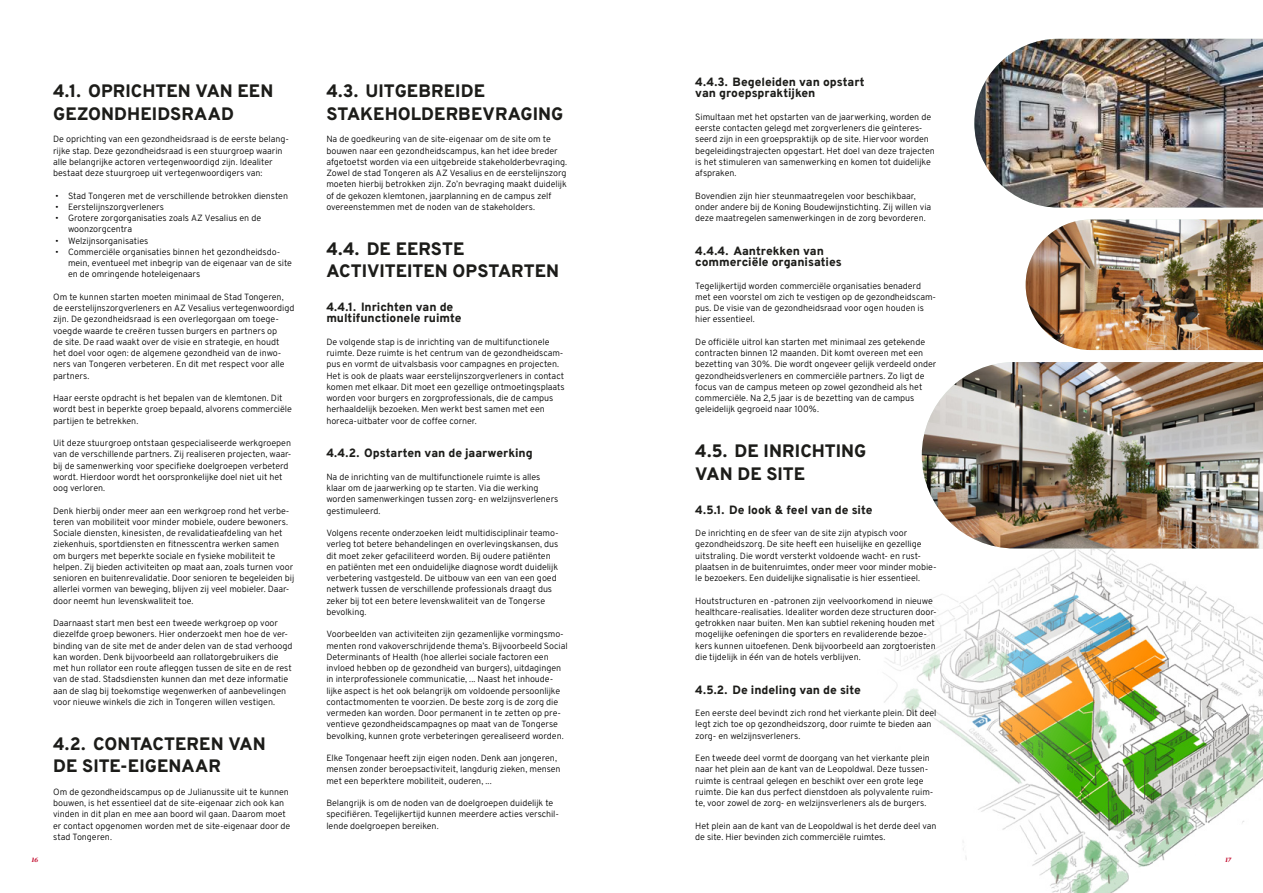
<style>
.page{position:relative;width:1263px;height:893px;background:#fff}
.page>*{position:absolute;margin:0;border:0;box-sizing:border-box;transform-origin:0 0}
.t1{font:800 18px/22.5px "Overpass";color:#1c1c19}
.t2{font:800 12px/11.2px "Overpass";letter-spacing:-.005em;color:#1c1c19}
.t3{font:300 9px/11.2px "Overpass";letter-spacing:-.005em;color:#000}
.t4{font:italic 800 6.75px "Bennet Display";color:#c30c2e}
</style>
<div class="page">
<img style="left:884px;top:548px;width:379px;height:345px">
<img style="left:974px;top:39px;width:289px;height:169px">
<img style="left:922px;top:362px;width:341px;height:186px">
<img style="left:1025px;top:220px;width:238px;height:130px">
<h1 class="t1" style="left:53px;top:79px;width:222px">4.1. OPRICHTEN VAN EEN<br>GEZONDHEIDSRAAD</h1>
<p class="t3" style="left:53px;top:133px;width:237px">De oprichting van een gezondheidsraad is de eerste belang&shy;rijke stap. Deze gezondheidsraad is een stuurgroep waarin alle belangrijke actoren vertegenwoordigd zijn. Idealiter bestaat deze stuurgroep uit vertegenwoordigers van:</p>
<p class="t3" style="left:55px;top:191px;width:234px">• Stad Tongeren met de verschillende betrokken diensten</p>
<p class="t3" style="left:55px;top:202px;width:110px">• Eerstelijnszorgverleners</p>
<p class="t3" style="left:68px;top:213px;width:195px;text-indent:-13px">• Grotere zorgorganisaties zoals AZ Vesalius en de woonzorgcentra</p>
<p class="t3" style="left:55px;top:236px;width:95px">• Welzijnsorganisaties</p>
<p class="t3" style="left:68px;top:247px;width:225px;text-indent:-13px">• Commerciële organisaties binnen het gezondheidsdo&shy;mein, eventueel met inbegrip van de eigenaar van de site en de omringende hoteleigenaars</p>
<p class="t3" style="left:53px;top:291px;width:243px">Om te kunnen starten moeten minimaal de Stad Tongeren, de eerstelijnszorgverleners en AZ Vesalius vertegenwoordigd zijn. De gezondheidsraad is een overlegorgaan om toege&shy;voegde waarde te creëren tussen burgers en partners op<br>de site. De raad waakt over de visie en strategie, en houdt het doel voor ogen: de algemene gezondheid van de inwo&shy;ners van Tongeren verbeteren. En dit met respect voor alle partners.</p>
<p class="t3" style="left:53px;top:392px;width:240px">Haar eerste opdracht is het bepalen van de klemtonen. Dit wordt best in beperkte groep bepaald, alvorens commerciële partijen te betrekken.</p>
<p class="t3" style="left:53px;top:437px;width:240px">Uit deze stuurgroep ontstaan gespecialiseerde werkgroepen van de verschillende partners. Zij realiseren projecten, waar&shy;bij de samenwerking voor specifieke doelgroepen verbeterd wordt. Hierdoor wordt het oorspronkelijke doel niet uit het oog verloren.</p>
<p class="t3" style="left:53px;top:504px;width:243px">Denk hierbij onder meer aan een werkgroep rond het verbe&shy;teren van mobiliteit voor minder mobiele, oudere bewoners.<br>Sociale diensten, kinesisten, de revalidatieafdeling van het ziekenhuis, sportdiensten en fitnesscentra werken samen<br>om burgers met beperkte sociale en fysieke mobiliteit te helpen. Zij bieden activiteiten op maat aan, zoals turnen voor senioren en buitenrevalidatie. Door senioren te begeleiden bij allerlei vormen van beweging, blijven zij veel mobieler. Daar&shy;door neemt hun levenskwaliteit toe.</p>
<p class="t3" style="left:53px;top:617px;width:241px">Daarnaast start men best een tweede werkgroep op voor diezelfde groep bewoners. Hier onderzoekt men hoe de ver&shy;binding van de site met de ander delen van de stad verhoogd kan worden. Denk bijvoorbeeld aan rollatorgebruikers die met hun rollator een route afleggen tussen de site en de rest van de stad. Stadsdiensten kunnen dan met deze informatie aan de slag bij toekomstige wegenwerken of aanbevelingen voor nieuwe winkels die zich in Tongeren willen vestigen.</p>
<h1 class="t1" style="left:53px;top:732px;width:214px">4.2. CONTACTEREN VAN<br>DE SITE-EIGENAAR</h1>
<p class="t3" style="left:53px;top:786px;width:239px">Om de gezondheidscampus op de Julianussite uit te kunnen bouwen, is het essentieel dat de site-eigenaar zich ook kan vinden in dit plan en mee aan boord wil gaan. Daarom moet er contact opgenomen worden met de site-eigenaar door de stad Tongeren.</p>
<h1 class="t1" style="left:326px;top:79px;width:239px">4.3. UITGEBREIDE<br>STAKEHOLDERBEVRAGING</h1>
<p class="t3" style="left:326px;top:133px;width:242px">Na de goedkeuring van de site-eigenaar om de site om te bouwen naar een gezondheidscampus, kan het idee breder afgetoetst worden via een uitgebreide stakeholderbevraging.<br>Zowel de stad Tongeren als AZ Vesalius en de eerstelijnszorg moeten hierbij betrokken zijn. Zo’n bevraging maakt duidelijk of de gekozen klemtonen, jaarplanning en de campus zelf overeenstemmen met de noden van de stakeholders.</p>
<h1 class="t1" style="left:326px;top:237px;width:234px">4.4. DE EERSTE<br>ACTIVITEITEN OPSTARTEN</h1>
<h2 class="t2" style="left:326px;top:301px;width:137px">4.4.1. Inrichten van de multifunctionele ruimte</h2>
<p class="t3" style="left:326px;top:336px;width:240px">De volgende stap is de inrichting van de multifunctionele ruimte. Deze ruimte is het centrum van de gezondheidscam&shy;pus en vormt de uitvalsbasis voor campagnes en projecten.<br>Het is ook de plaats waar eerstelijnszorgverleners in contact komen met elkaar. Dit moet een gezellige ontmoetingsplaats worden voor burgers en zorgprofessionals, die de campus herhaaldelijk bezoeken. Men werkt best samen met een horeca-uitbater voor de coffee corner.</p>
<h2 class="t2" style="left:326px;top:447px;width:208px">4.4.2. Opstarten van de jaarwerking</h2>
<p class="t3" style="left:326px;top:471px;width:234px">Na de inrichting van de multifunctionele ruimte is alles klaar om de jaarwerking op te starten. Via die werking worden samenwerkingen tussen zorg- en welzijnsverleners gestimuleerd.</p>
<p class="t3" style="left:326px;top:527px;width:234px">Volgens recente onderzoeken leidt multidisciplinair teamo&shy;verleg tot betere behandelingen en overlevingskansen, dus dit moet zeker gefaciliteerd worden. Bij oudere patiënten en patiënten met een onduidelijke diagnose wordt duidelijk verbetering vastgesteld. De uitbouw van een van een goed netwerk tussen de verschillende professionals draagt dus zeker bij tot een betere levenskwaliteit van de Tongerse bevolking.</p>
<p class="t3" style="left:326px;top:628px;width:243px">Voorbeelden van activiteiten zijn gezamenlijke vormingsmo&shy;menten rond vakoverschrijdende thema’s. Bijvoorbeeld Social Determinants of Health (hoe allerlei sociale factoren een invloed hebben op de gezondheid van burgers), uitdagingen in interprofessionele communicatie, ... Naast het inhoude&shy;lijke aspect is het ook belangrijk om voldoende persoonlijke contactmomenten te voorzien. De beste zorg is de zorg die vermeden kan worden. Door permanent in te zetten op pre&shy;ventieve gezondheidscampagnes op maat van de Tongerse bevolking, kunnen grote verbeteringen gerealiseerd worden.</p>
<p class="t3" style="left:326px;top:752px;width:236px">Elke Tongenaar heeft zijn eigen noden. Denk aan jongeren, mensen zonder beroepsactiviteit, langdurig zieken, mensen met een beperktere mobiliteit, ouderen, ...</p>
<p class="t3" style="left:326px;top:797px;width:234px">Belangrijk is om de noden van de doelgroepen duidelijk te specifiëren. Tegelijkertijd kunnen meerdere acties verschil&shy;lende doelgroepen bereiken.</p>
<h2 class="t2" style="left:695px;top:76px;width:171px">4.4.3. Begeleiden van opstart van groepspraktijken</h2>
<p class="t3" style="left:695px;top:111px;width:241px">Simultaan met het opstarten van de jaarwerking, worden de eerste contacten gelegd met zorgverleners die geïnteres&shy;seerd zijn in een groepspraktijk op de site. Hiervoor worden begeleidingstrajecten opgestart. Het doel van deze trajecten is het stimuleren van samenwerking en komen tot duidelijke afspraken.</p>
<p class="t3" style="left:695px;top:189px;width:237px">Bovendien zijn hier steunmaatregelen voor beschikbaar, onder andere bij de Koning Boudewijnstichting. Zij willen via deze maatregelen samenwerkingen in de zorg bevorderen.</p>
<h2 class="t2" style="left:695px;top:245px;width:148px">4.4.4. Aantrekken van commerciële organisaties</h2>
<p class="t3" style="left:695px;top:279px;width:242px">Tegelijkertijd worden commerciële organisaties benaderd met een voorstel om zich te vestigen op de gezondheidscam&shy;pus. De visie van de gezondheidsraad voor ogen houden is hier essentieel.</p>
<p class="t3" style="left:695px;top:336px;width:242px">De officiële uitrol kan starten met minimaal zes getekende contracten binnen 12 maanden. Dit komt overeen met een bezetting van 30%. Die wordt ongeveer gelijk verdeeld onder gezondheidsverleners en commerciële partners. Zo ligt de focus van de campus meteen op zowel gezondheid als het commerciële. Na 2,5 jaar is de bezetting van de campus geleidelijk gegroeid naar 100%.</p>
<h1 class="t1" style="left:695px;top:439px;width:173px">4.5. DE INRICHTING<br>VAN DE SITE</h1>
<h2 class="t2" style="left:695px;top:503px;width:179px">4.5.1. De look &amp; feel van de site</h2>
<p class="t3" style="left:695px;top:527px;width:243px">De inrichting en de sfeer van de site zijn atypisch voor gezondheidszorg. De site heeft een huiselijke en gezellige uitstraling. Die wordt versterkt voldoende wacht- en rust&shy;plaatsen in de buitenruimtes, onder meer voor minder mobie&shy;le bezoekers. Een duidelijke signalisatie is hier essentieel.</p>
<p class="t3" style="left:695px;top:594px;width:243px">Houtstructuren en -patronen zijn veelvoorkomend in nieuwe healthcare-realisaties. Idealiter worden deze structuren door&shy;getrokken naar buiten. Men kan subtiel rekening houden met mogelijke oefeningen die sporters en revaliderende bezoe&shy;kers kunnen uitoefenen. Denk bijvoorbeeld aan zorgtoeristen die tijdelijk in één van de hotels verblijven.</p>
<h2 class="t2" style="left:695px;top:683px;width:167px">4.5.2. De indeling van de site</h2>
<p class="t3" style="left:695px;top:707px;width:243px">Een eerste deel bevindt zich rond het vierkante plein. Dit deel legt zich toe op gezondheidszorg, door ruimte te bieden aan zorg- en welzijnsverleners.</p>
<p class="t3" style="left:695px;top:752px;width:240px">Een tweede deel vormt de doorgang van het vierkante plein naar het plein aan de kant van de Leopoldwal. Deze tussen&shy;ruimte is centraal gelegen en beschikt over een grote lege ruimte. Die kan dus perfect dienstdoen als polyvalente ruim&shy;te, voor zowel de zorg- en welzijnsverleners als de burgers.</p>
<p class="t3" style="left:695px;top:819px;width:243px">Het plein aan de kant van de Leopoldwal is het derde deel van de site. Hier bevinden zich commerciële ruimtes.</p>
<p class="t4" style="left:32px;top:856px;width:8px">16</p>
<p class="t4" style="left:1225px;top:856px;width:7px">17</p>
</div>
